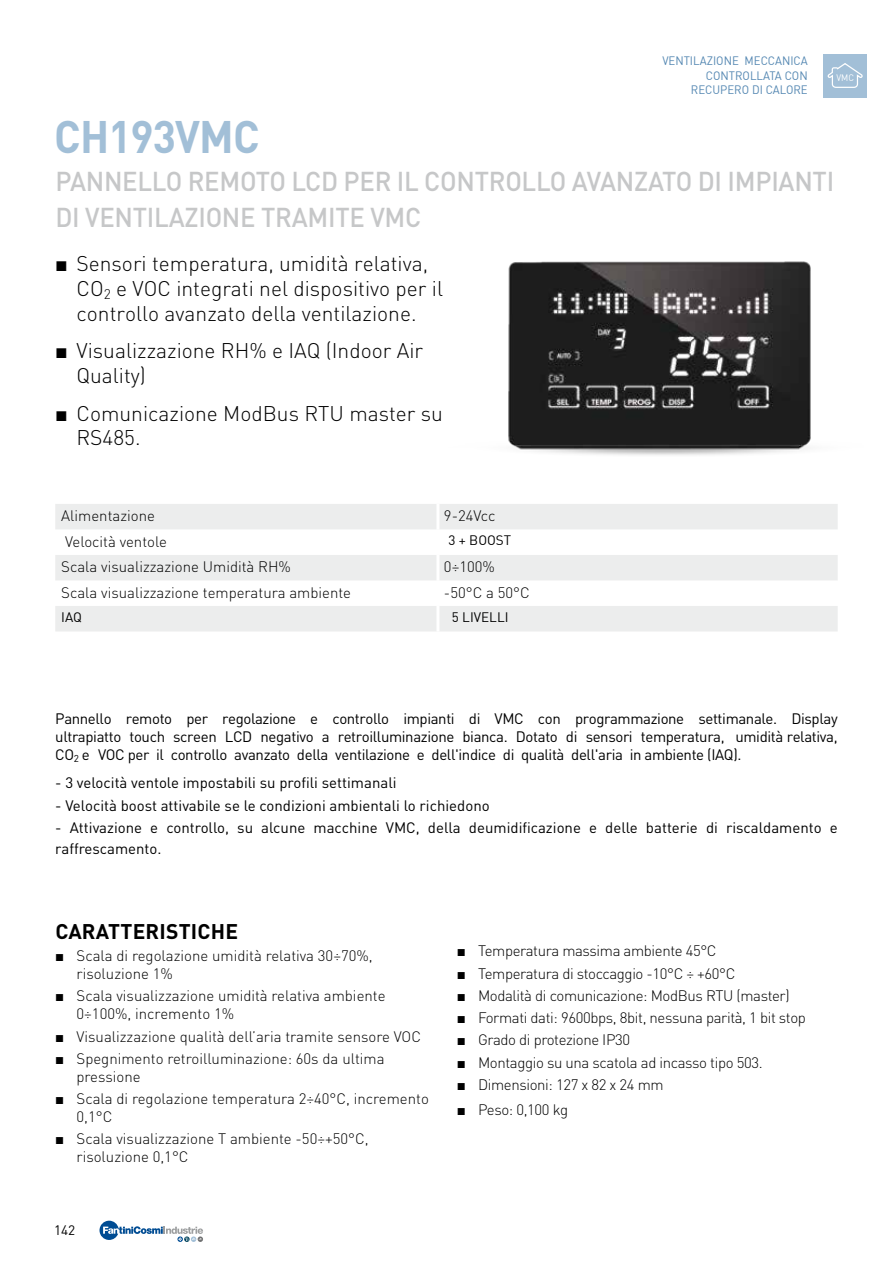
<style>
.page{position:relative;width:893px;height:1263px;background:#fff}
.page>*{position:absolute;margin:0;border:0;box-sizing:border-box;transform-origin:0 0}
.t1{font:700 45px "DIN Pro";letter-spacing:-.02em;color:#a2bfd7;scale:.95 1}
.t2{font:500 27px/36px "DIN Pro";letter-spacing:-.01em;color:#c6c7c8;scale:.95 1}
.t3{font:300 21px/24.6px "DIN Pro";color:#000}
.t4{font:700 21px "DIN Pro";letter-spacing:.01em;color:#000}
.t5{font:15px/18px "DIN Pro";color:#000;text-align:justify}
.t6{font:300 15px/18px "DIN Pro";color:#000}
.t7{font:300 15px "DIN Pro";letter-spacing:-.025em;color:#000}
.t8{font:13.5px "DIN";color:#000}
.t9{font:12px/14.4px "DIN";color:#5487b2;text-align:right;scale:.95 1}
.t10{font:9.3px "DIN";color:#fff;scale:.95 1}
.s1{font-family:"Arial";font-weight:400}
</style>
<div class="page">
<svg style="left:99px;top:1221px;width:104px;height:21px"></svg>
<div style="left:823px;top:54px;width:44px;height:43px;background:#a2bfd7"></div>
<svg style="left:827px;top:63px;width:36px;height:25px"></svg>
<img style="left:508px;top:261px;width:303px;height:194px">
<svg style="left:55px;top:504px;width:783px;height:127px;fill:#eceded"></svg>
<hr style="left:436px;top:580px;width:3px;height:26px;background:#fff">
<hr style="left:436px;top:504px;width:3px;height:25px;background:#fff">
<hr style="left:436px;top:529px;width:3px;height:26px;background:#fff">
<hr style="left:436px;top:555px;width:3px;height:25px;background:#fff">
<hr style="left:436px;top:606px;width:3px;height:25px;background:#fff">
<h1 class="t1" style="left:54px;top:107px;width:218px">CH193VMC</h1>
<p class="t9" style="left:662px;top:54px;width:155px">VENTILAZIONE MECCANICA<br>CONTROLLATA CON<br>RECUPERO DI CALORE</p>
<p class="t10" style="left:836px;top:72px;width:20px">VMC</p>
<h2 class="t2" style="left:55px;top:162px;width:821px">PANNELLO REMOTO LCD PER IL CONTROLLO AVANZATO DI IMPIANTI<br>DI VENTILAZIONE TRAMITE VMC</h2>
<h3 class="t3" style="left:77px;top:250px;width:368px;text-indent:-21px"><span class="s1">■</span> Sensori temperatura, umidità relativa,<br>CO<sub>2</sub> e VOC integrati nel dispositivo per il controllo avanzato della ventilazione.</h3>
<h3 class="t3" style="left:77px;top:338px;width:348px;line-height:24.2px;text-indent:-21px"><span class="s1">■</span> Visualizzazione RH% e IAQ (Indoor Air<br>Quality)</h3>
<h3 class="t3" style="left:77px;top:400px;width:368px;line-height:24.2px;text-indent:-21px"><span class="s1">■</span> Comunicazione ModBus RTU master su<br>RS485.</h3>
<p class="t6" style="left:61px;top:506px;width:95px">Alimentazione</p>
<p class="t6" style="left:444px;top:506px;width:53px">9-24Vcc</p>
<p class="t6" style="left:65px;top:532px;width:103px">Velocità ventole</p>
<p class="t8" style="left:448px;top:532px;width:64px">3 + BOOST</p>
<p class="t6" style="left:61px;top:557px;width:231px">Scala visualizzazione Umidità RH%</p>
<p class="t6" style="left:444px;top:557px;width:52px">0÷100%</p>
<p class="t6" style="left:61px;top:583px;width:291px">Scala visualizzazione temperatura ambiente</p>
<p class="t6" style="left:444px;top:583px;width:87px">-50°C a 50°C</p>
<p class="t8" style="left:61px;top:608px;width:22px">IAQ</p>
<p class="t8" style="left:452px;top:608px;width:58px">5 LIVELLI</p>
<p class="t5" style="left:55px;top:709px;width:784px">Pannello remoto per regolazione e controllo impianti di VMC con programmazione settimanale. Display ultrapiatto touch screen LCD negativo a retroilluminazione bianca. Dotato di sensori temperatura, umidità relativa, CO<sub>2</sub> e VOC per il controllo avanzato della ventilazione e dell'indice di qualità dell'aria in ambiente (IAQ).</p>
<p class="t5" style="left:55px;top:773px;width:343px">- 3 velocità ventole impostabili su profili settimanali</p>
<p class="t5" style="left:55px;top:795px;width:436px">- Velocità boost attivabile se le condizioni ambientali lo richiedono</p>
<p class="t5" style="left:55px;top:816px;width:784px;line-height:21.6px">- Attivazione e controllo, su alcune macchine VMC, della deumidificazione e delle batterie di riscaldamento e raffrescamento.</p>
<h3 class="t4" style="left:55px;top:917px;width:184px">CARATTERISTICHE</h3>
<p class="t6" style="left:77px;top:946px;width:298px;text-indent:-21px"><span class="s1">■</span> Scala di regolazione umidità relativa 30÷70%, risoluzione 1%</p>
<p class="t6" style="left:77px;top:986px;width:311px;text-indent:-21px"><span class="s1">■</span> Scala visualizzazione umidità relativa ambiente<br>0÷100%, incremento 1%</p>
<p class="t6" style="left:55px;top:1026px;width:367px"><span class="s1">■</span> Visualizzazione qualità dell’aria tramite sensore VOC</p>
<p class="t6" style="left:77px;top:1049px;width:310px;text-indent:-21px"><span class="s1">■</span> Spegnimento retroilluminazione: 60s da ultima pressione</p>
<p class="t6" style="left:77px;top:1089px;width:354px;text-indent:-21px"><span class="s1">■</span> Scala di regolazione temperatura 2÷40°C, incremento<br>0,1°C</p>
<p class="t6" style="left:77px;top:1129px;width:294px;text-indent:-21px"><span class="s1">■</span> Scala visualizzazione T ambiente -50÷+50°C, risoluzione 0,1°C</p>
<p class="t8" style="left:54px;top:1222px;width:23px">142</p>
<p class="t7" style="left:457px;top:941px;width:261px"><span class="s1">■</span> Temperatura massima ambiente 45°C</p>
<p class="t7" style="left:457px;top:963px;width:280px"><span class="s1">■</span> Temperatura di stoccaggio -10°C ÷ +60°C</p>
<p class="t7" style="left:457px;top:985px;width:334px"><span class="s1">■</span> Modalità di comunicazione: ModBus RTU (master)</p>
<p class="t7" style="left:457px;top:1007px;width:351px"><span class="s1">■</span> Formati dati: 9600bps, 8bit, nessuna parità, 1 bit stop</p>
<p class="t7" style="left:457px;top:1030px;width:175px"><span class="s1">■</span> Grado di protezione IP30</p>
<p class="t7" style="left:457px;top:1052px;width:307px"><span class="s1">■</span> Montaggio su una scatola ad incasso tipo 503.</p>
<p class="t7" style="left:457px;top:1074px;width:208px"><span class="s1">■</span> Dimensioni: 127 x 82 x 24 mm</p>
<p class="t7" style="left:457px;top:1099px;width:113px"><span class="s1">■</span> Peso: 0,100 kg</p>
</div>
